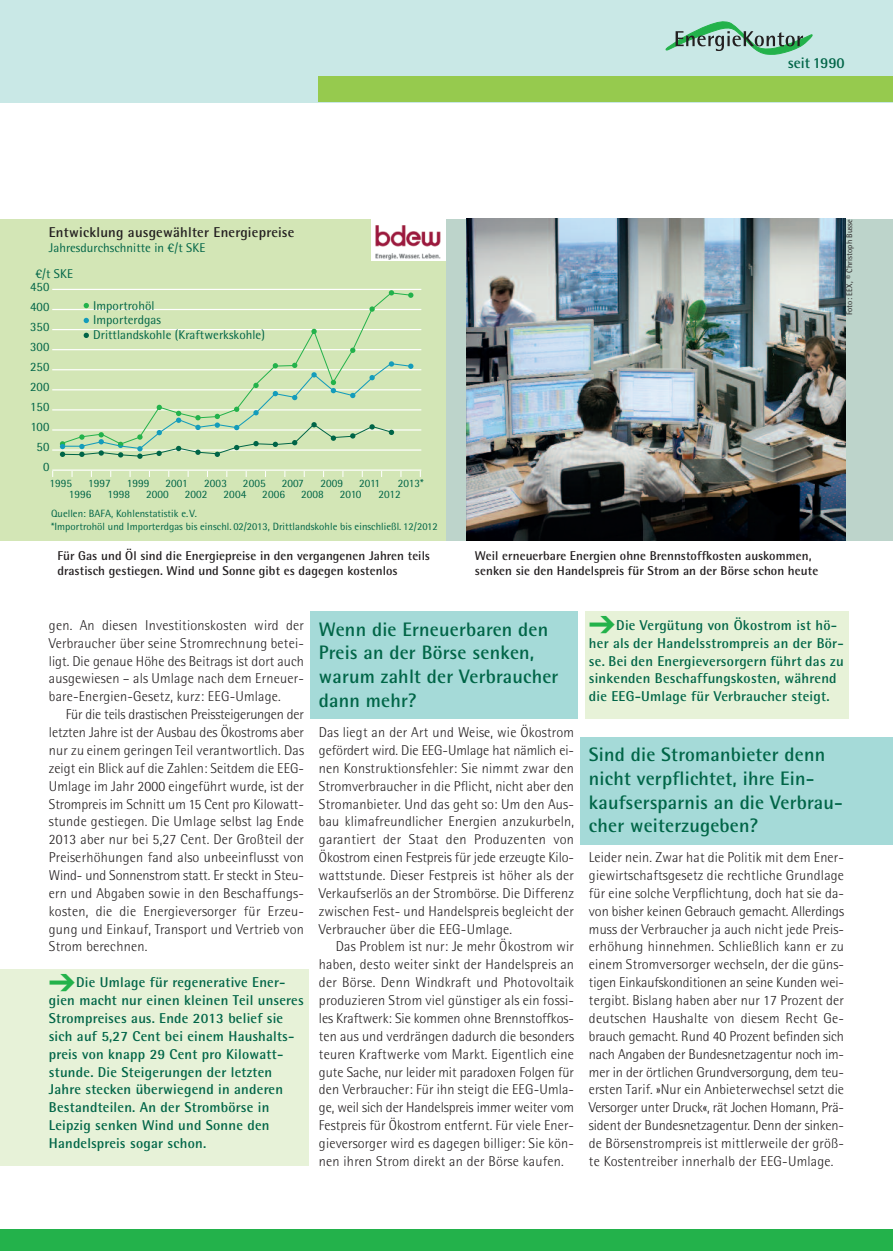
<style>
.page{position:relative;width:893px;height:1251px;background:#fff}
.page>*{position:absolute;margin:0;border:0;box-sizing:border-box;transform-origin:0 0}
.t1{font:700 19.5px/23.9px "Agfa Rotis Semisans";letter-spacing:.01em;color:#006547}
.t2{font:700 15.15px "Agfa Rotis Semisans";color:#006547}
.t3{font:300 14.25px/17.9px "Agfa Rotis Semisans";letter-spacing:.015em;color:#231f20;text-align:justify}
.t4{font:700 14.25px/17.9px "Agfa Rotis Semisans";letter-spacing:.015em;color:#006547}
.t5{font:700 14.25px "Agfa Rotis Semisans";letter-spacing:.015em;color:#231f20}
.t6{font:700 12.75px/14.2px "Agfa Rotis Semisans";letter-spacing:.005em;color:#231f20}
.t7{font:12.75px/14.9px "Agfa Rotis Semisans";letter-spacing:.005em;color:#006547}
.t8{font:11.25px/10.8px "Agfa Rotis Semisans";letter-spacing:.005em;color:#006547}
.t9{font:10.5px/12.8px "Agfa Rotis Semisans";letter-spacing:.005em;color:#006547}
.t10{font:8.25px "Agfa Rotis Semisans";letter-spacing:.015em;color:#231f20}
.s1{color:#23b24b}
</style>
<div class="page">
<div style="left:0;top:219px;width:893px;height:321px;background:#bdd4cb"></div>
<div style="left:0;top:219px;width:445px;height:321px;background:#d3e6b6"></div>
<div style="left:310px;top:611px;width:268px;height:108px;background:#a5dad8"></div>
<div style="left:580px;top:737px;width:313px;height:107px;background:#a5dad8"></div>
<div style="left:0;top:968px;width:308px;height:197px;background:#e7f2d8"></div>
<div style="left:585px;top:611px;width:263px;height:108px;background:#e7f2d8"></div>
<div style="left:0;top:0;width:893px;height:102px;background:#c9e8e6"></div>
<div style="left:319px;top:77px;width:574px;height:25px;background:#96ca4e"></div>
<svg style="left:665px;top:22px;width:147px;height:33px"></svg>
<img style="left:467px;top:219px;width:378px;height:321px">
<hr style="left:52px;top:449px;width:369px;height:1px;background:#fff">
<hr style="left:52px;top:469px;width:369px;height:1px;background:#fff">
<hr style="left:52px;top:429px;width:369px;height:1px;background:#fff">
<hr style="left:52px;top:409px;width:369px;height:1px;background:#fff">
<hr style="left:52px;top:389px;width:369px;height:1px;background:#fff">
<hr style="left:52px;top:369px;width:369px;height:1px;background:#fff">
<hr style="left:52px;top:349px;width:369px;height:1px;background:#fff">
<hr style="left:52px;top:329px;width:369px;height:1px;background:#fff">
<hr style="left:52px;top:309px;width:369px;height:1px;background:#fff">
<hr style="left:52px;top:289px;width:369px;height:1px;background:#fff">
<svg style="left:60px;top:363px;width:353px;height:96px"></svg>
<svg style="left:61px;top:292px;width:350px;height:152px"></svg>
<img style="left:372px;top:219px;width:73px;height:41px">
<div style="left:0;top:1229px;width:893px;height:21px;background:#23b24b"></div>
<p class="t5" style="left:49px;top:227px;width:247px">Entwicklung ausgewählter Energiepreise</p>
<p class="t7" style="left:49px;top:242px;width:158px">Jahresdurchschnitte in €/t SKE</p>
<p class="t7" style="left:35px;top:267px;width:39px">€/t SKE</p>
<p class="t7" style="left:30px;top:280px;width:21px">450</p>
<p class="t7" style="left:30px;top:300px;width:21px">400</p>
<p class="t7" style="left:30px;top:320px;width:21px">350</p>
<p class="t7" style="left:30px;top:340px;width:21px">300</p>
<p class="t7" style="left:30px;top:360px;width:21px">250</p>
<p class="t7" style="left:30px;top:380px;width:21px">200</p>
<p class="t7" style="left:30px;top:400px;width:21px">150</p>
<p class="t7" style="left:31px;top:420px;width:20px">100</p>
<p class="t7" style="left:37px;top:440px;width:14px">50</p>
<p class="t7" style="left:43px;top:460px;width:8px">0</p>
<p class="t7" style="left:93px;top:299px;width:173px">Importrohöl<br>Importerdgas<br>Drittlandskohle (Kraftwerkskohle)</p>
<p class="t8" style="left:88px;top:478px;width:24px">1997</p>
<p class="t8" style="left:127px;top:478px;width:24px">1999</p>
<p class="t8" style="left:166px;top:478px;width:24px">2001</p>
<p class="t8" style="left:204px;top:478px;width:24px">2003</p>
<p class="t8" style="left:243px;top:478px;width:24px">2005</p>
<p class="t8" style="left:282px;top:478px;width:24px">2007</p>
<p class="t8" style="left:320px;top:478px;width:24px">2009</p>
<p class="t8" style="left:359px;top:478px;width:23px">2011</p>
<p class="t8" style="left:398px;top:478px;width:27px">2013*</p>
<p class="t8" style="left:69px;top:478px;width:24px;text-indent:-19px">1995<br>1996</p>
<p class="t8" style="left:108px;top:489px;width:24px">1998</p>
<p class="t8" style="left:146px;top:489px;width:24px">2000</p>
<p class="t8" style="left:185px;top:489px;width:24px">2002</p>
<p class="t8" style="left:224px;top:489px;width:24px">2004</p>
<p class="t8" style="left:262px;top:489px;width:24px">2006</p>
<p class="t8" style="left:301px;top:489px;width:24px">2008</p>
<p class="t8" style="left:340px;top:489px;width:23px">2010</p>
<p class="t8" style="left:378px;top:489px;width:24px">2012</p>
<p class="t9" style="left:51px;top:508px;width:388px">Quellen: BAFA, Kohlenstatistik e.V.<br>*Importrohöl und Importerdgas bis einschl. 02/2013, Drittlandskohle bis einschließl. 12/2012</p>
<p class="t2" style="left:788px;top:58px;width:58px">seit 1990</p>
<p class="t10" style="left:846px;top:315px;width:98px;rotate:-90deg">Foto: EEX, © Christoph Busse</p>
<p class="t6" style="left:57px;top:550px;width:374px">Für Gas und Öl sind die Energiepreise in den vergangenen Jahren teils drastisch gestiegen. Wind und Sonne gibt es dagegen kostenlos</p>
<p class="t6" style="left:475px;top:550px;width:345px">Weil erneuerbare Energien ohne Brennstoffkosten auskommen, senken sie den Handelspreis für Strom an der Börse schon heute</p>
<p class="t3" style="left:49px;top:617px;width:257px">gen. An diesen Investitionskosten wird der Verbraucher über seine Stromrechnung betei&shy;ligt. Die genaue Höhe des Beitrags ist dort auch ausgewiesen – als Umlage nach dem Erneuer&shy;bare-Energien-Gesetz, kurz: EEG-Umlage.</p>
<p class="t3" style="left:49px;top:706px;width:257px;text-indent:17px">Für die teils drastischen Preissteigerungen der letzten Jahre ist der Ausbau des Ökostroms aber nur zu einem geringen Teil verantwortlich. Das zeigt ein Blick auf die Zahlen: Seitdem die EEG-Umlage im Jahr 2000 eingeführt wurde, ist der Strompreis im Schnitt um 15 Cent pro Kilowatt&shy;stunde gestiegen. Die Umlage selbst lag Ende 2013 aber nur bei 5,27 Cent. Der Großteil der Preiserhöhungen fand also unbeeinflusst von Wind- und Sonnenstrom statt. Er steckt in Steu&shy;ern und Abgaben sowie in den Beschaffungs&shy;kosten, die die Energieversorger für Erzeu&shy;gung und Einkauf, Transport und Vertrieb von Strom berechnen.</p>
<p class="t4" style="left:49px;top:974px;width:256px"><span class="s1">➔</span>Die Umlage für regenerative Ener&shy;gien macht nur einen kleinen Teil unseres Strompreises aus. Ende 2013 belief sie sich auf 5,27 Cent bei einem Haushalts&shy;preis von knapp 29 Cent pro Kilowatt&shy;stunde. Die Steigerungen der letzten Jahre stecken überwiegend in anderen Bestandteilen. An der Strombörse in Leipzig senken Wind und Sonne den Handelspreis sogar schon.</p>
<h1 class="t1" style="left:319px;top:619px;width:241px">Wenn die Erneuerbaren den<br>Preis an der Börse senken, warum zahlt der Verbraucher dann mehr?</h1>
<p class="t3" style="left:319px;top:724px;width:257px">Das liegt an der Art und Weise, wie Ökostrom gefördert wird. Die EEG-Umlage hat nämlich ei&shy;nen Konstruktionsfehler: Sie nimmt zwar den Stromverbraucher in die Pflicht, nicht aber den Stromanbieter. Und das geht so: Um den Aus&shy;bau klimafreundlicher Energien anzukurbeln, garantiert der Staat den Produzenten von Ökostrom einen Festpreis für jede erzeugte Kilo&shy;wattstunde. Dieser Festpreis ist höher als der Verkaufserlös an der Strombörse. Die Differenz zwischen Fest- und Handelspreis begleicht der Verbraucher über die EEG-Umlage.</p>
<p class="t3" style="left:319px;top:938px;width:257px;text-indent:17px">Das Problem ist nur: Je mehr Ökostrom wir haben, desto weiter sinkt der Handelspreis an der Börse. Denn Windkraft und Photovoltaik produzieren Strom viel günstiger als ein fossi&shy;les Kraftwerk: Sie kommen ohne Brennstoffkos&shy;ten aus und verdrängen dadurch die besonders teuren Kraftwerke vom Markt. Eigentlich eine gute Sache, nur leider mit paradoxen Folgen für den Verbraucher: Für ihn steigt die EEG-Umla&shy;ge, weil sich der Handelspreis immer weiter vom Festpreis für Ökostrom entfernt. Für viele Ener&shy;gieversorger wird es dagegen billiger: Sie kön&shy;nen ihren Strom direkt an der Börse kaufen.</p>
<p class="t4" style="left:589px;top:617px;width:256px"><span class="s1">➔</span>Die Vergütung von Ökostrom ist hö&shy;her als der Handelsstrompreis an der Bör&shy;se. Bei den Energieversorgern führt das zu sinkenden Beschaffungskosten, während die EEG-Umlage für Verbraucher steigt.</p>
<h1 class="t1" style="left:589px;top:744px;width:255px">Sind die Stromanbieter denn nicht verpflichtet, ihre Ein&shy;kaufsersparnis an die Verbrau&shy;cher weiterzugeben?</h1>
<p class="t3" style="left:589px;top:849px;width:257px">Leider nein. Zwar hat die Politik mit dem Ener&shy;giewirtschaftsgesetz die rechtliche Grundlage für eine solche Verpflichtung, doch hat sie da&shy;von bisher keinen Gebrauch gemacht. Allerdings muss der Verbraucher ja auch nicht jede Preis&shy;erhöhung hinnehmen. Schließlich kann er zu einem Stromversorger wechseln, der die güns&shy;tigen Einkaufskonditionen an seine Kunden wei&shy;tergibt. Bislang haben aber nur 17 Prozent der deutschen Haushalte von diesem Recht Ge&shy;brauch gemacht. Rund 40 Prozent befinden sich nach Angaben der Bundesnetzagentur noch im&shy;mer in der örtlichen Grundversorgung, dem teu&shy;ersten Tarif. »Nur ein Anbieterwechsel setzt die Versorger unter Druck«, rät Jochen Homann, Prä&shy;sident der Bundesnetzagentur. Denn der sinken&shy;de Börsenstrompreis ist mittlerweile der größ&shy;te Kostentreiber innerhalb der EEG-Umlage.</p>
</div>
